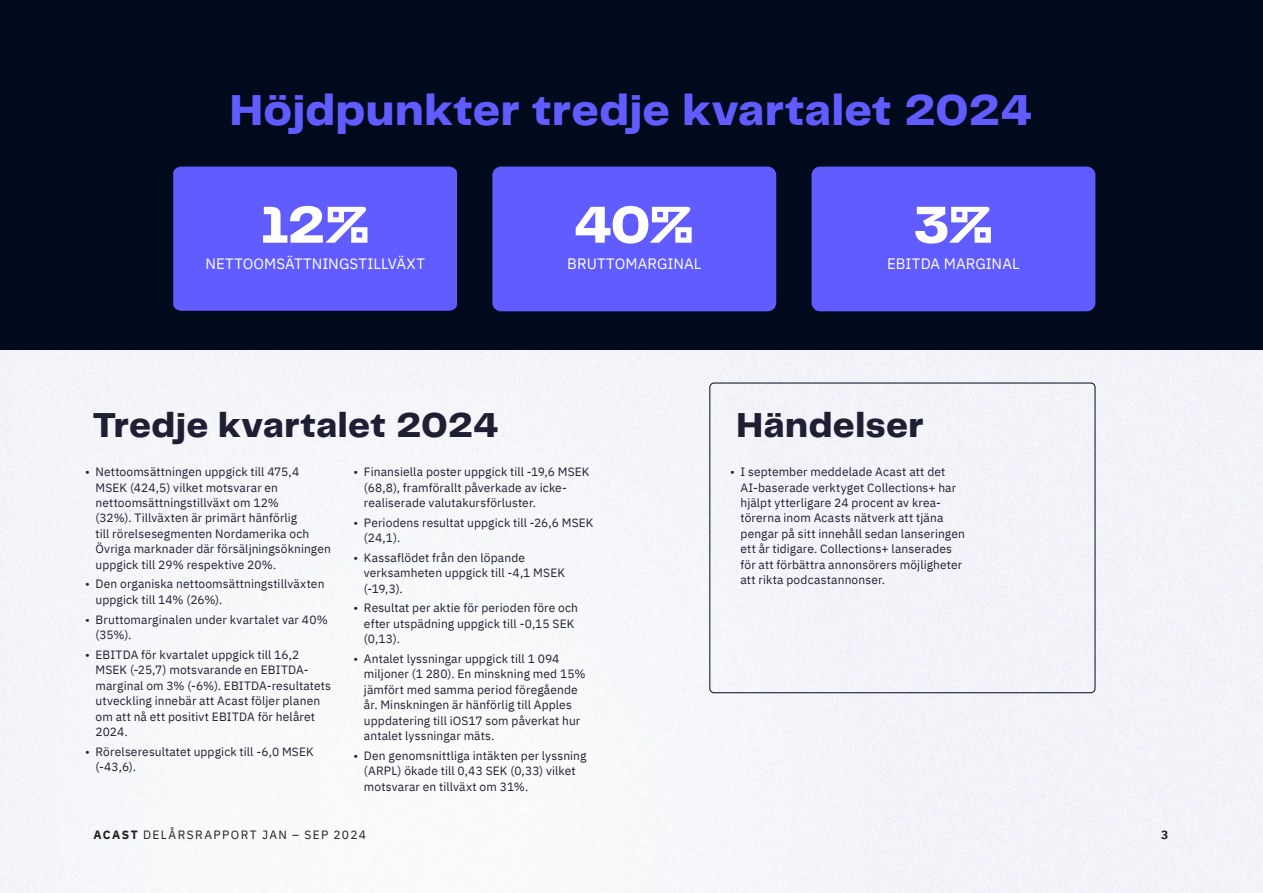
<style>
.page{position:relative;width:1263px;height:893px;background:#fff}
.page>*{position:absolute;margin:0;border:0;box-sizing:border-box;transform-origin:0 0}
.Headline_1{font:800 54px "Telegraf";color:#fff}
.Headline_1-2{font:800 45px "Telegraf";letter-spacing:.01em;color:#605cff}
.Headline_1-3{font:800 36px "Telegraf";letter-spacing:.015em;color:#1f1f33}
.bread_text{font:15px "IBM Plex Sans";letter-spacing:.005em;color:#fff}
.t1{font:12px/15.5px "IBM Plex Sans";letter-spacing:.01em;color:#1f1f33}
.t2{font:12px "IBM Plex Sans";letter-spacing:.115em;color:#231f20}
.t3{font:700 12px "IBM Plex Sans";color:#231f20}
.s1{font-weight:700}
</style>
<div class="page">
<div style="left:0;top:350px;width:1263px;height:543px;background:#f4f6fa"></div>
<div style="left:0;top:0;width:1263px;height:350px;background:#01091c"></div>
<div style="left:173px;top:167px;width:284px;height:144px;background:#605cff"></div>
<div style="left:492px;top:167px;width:284px;height:144px;background:#605cff;border-radius:9px"></div>
<div style="left:811px;top:167px;width:284px;height:144px;background:#605cff;border-radius:9px"></div>
<div style="left:709px;top:383px;width:386px;height:310px;border:1px solid #01091c;border-radius:4px"></div>
<p class="Headline_1-2" style="left:230px;top:79px;width:804px">Höjdpunkter tredje kvartalet 2024</p>
<p class="Headline_1" style="left:260px;top:188px;width:112px">12%</p>
<p class="bread_text" style="left:205px;top:252px;width:221px">NETTOOMSÄTTNINGSTILLVÄXT</p>
<p class="Headline_1" style="left:574px;top:188px;width:122px">40%</p>
<p class="bread_text" style="left:567px;top:252px;width:136px">BRUTTOMARGINAL</p>
<p class="Headline_1" style="left:913px;top:188px;width:82px">3%</p>
<p class="bread_text" style="left:887px;top:252px;width:134px">EBITDA MARGINAL</p>
<p class="Headline_1-3" style="left:92px;top:400px;width:408px">Tredje kvartalet 2024</p>
<p class="t1" style="left:96px;top:463px;width:237px;text-indent:-10px">• Nettoomsättningen uppgick till 475,4<br>MSEK (424,5) vilket motsvarar en nettoomsättningstillväxt om 12%<br>(32%). Tillväxten är primärt hänförlig<br>till rörelsesegmenten Nordamerika och Övriga marknader där försäljningsökningen uppgick till 29% respektive 20%.</p>
<p class="t1" style="left:96px;top:575px;width:230px;text-indent:-10px">• Den organiska nettoomsättningstillväxten uppgick till 14% (26%).</p>
<p class="t1" style="left:96px;top:611px;width:234px;text-indent:-10px">• Bruttomarginalen under kvartalet var 40% (35%).</p>
<p class="t1" style="left:96px;top:646px;width:237px;text-indent:-10px">• EBITDA för kvartalet uppgick till 16,2<br>MSEK (-25,7) motsvarande en EBITDA&shy;marginal om 3% (-6%). EBITDA-resultatets utveckling innebär att Acast följer planen om att nå ett positivt EBITDA för helåret 2024.</p>
<p class="t1" style="left:96px;top:743px;width:220px;text-indent:-10px">• Rörelseresultatet uppgick till -6,0 MSEK (-43,6).</p>
<p class="t1" style="left:364px;top:463px;width:227px;text-indent:-10px">• Finansiella poster uppgick till -19,6 MSEK (68,8), framförallt påverkade av icke&shy;realiserade valutakursförluster.</p>
<p class="t1" style="left:364px;top:514px;width:231px;text-indent:-10px">• Periodens resultat uppgick till -26,6 MSEK (24,1).</p>
<p class="t1" style="left:364px;top:549px;width:203px;text-indent:-10px">• Kassaflödet från den löpande verksamheten uppgick till -4,1 MSEK (-19,3).</p>
<p class="t1" style="left:364px;top:599px;width:216px;text-indent:-10px">• Resultat per aktie för perioden före och efter utspädning uppgick till -0,15 SEK (0,13).</p>
<p class="t1" style="left:364px;top:650px;width:223px;text-indent:-10px">• Antalet lyssningar uppgick till 1 094 miljoner (1 280). En minskning med 15% jämfört med samma period föregående år. Minskningen är hänförlig till Apples uppdatering till iOS17 som påverkat hur antalet lyssningar mäts.</p>
<p class="t1" style="left:364px;top:747px;width:224px;text-indent:-10px">• Den genomsnittliga intäkten per lyssning (ARPL) ökade till 0,43 SEK (0,33) vilket motsvarar en tillväxt om 31%.</p>
<p class="Headline_1-3" style="left:736px;top:400px;width:189px">Händelser</p>
<p class="t1" style="left:740px;top:463px;width:226px;text-indent:-10px">• I september meddelade Acast att det AI-baserade verktyget Collections+ har hjälpt ytterligare 24 procent av krea&shy;törerna inom Acasts nätverk att tjäna pengar på sitt innehåll sedan lanseringen ett år tidigare. Collections+ lanserades för att förbättra annonsörers möjligheter att rikta podcastannonser.</p>
<p class="t2" style="left:94px;top:825px;width:274px"><span class="s1">ACAST</span> DELÅRSRAPPORT JAN – SEP 2024</p>
<p class="t3" style="left:1161px;top:825px;width:9px">3</p>
</div>
